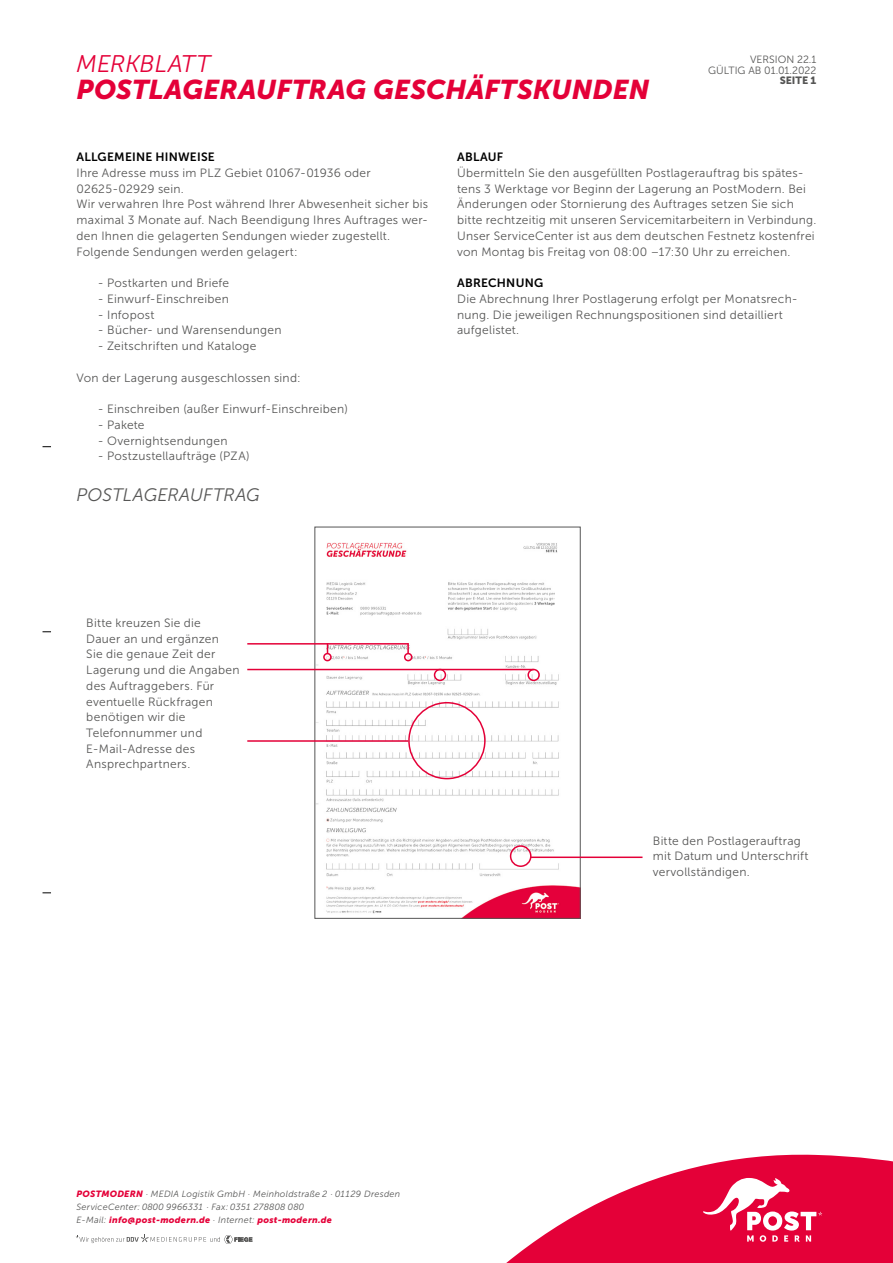
<style>
.page{position:relative;width:893px;height:1263px;background:#fff}
.page>*{position:absolute;margin:0;border:0;box-sizing:border-box;transform-origin:0 0}
.t1{font:italic 27px "Museo Sans 900";letter-spacing:.005em;color:#e40038}
.t2{font:italic 24px "Museo Sans 300";letter-spacing:.005em;color:#e40038}
.t3{font:italic 18px "Museo Sans 300";letter-spacing:.01em;color:#565655}
.t4{font:12px/15.8px "Museo Sans 300";letter-spacing:.025em;color:#565655}
.t5{font:12px "Museo Sans 700";letter-spacing:.02em;color:#000}
.t6{font:10.5px/10.5px "Museo Sans 300";color:#565655;text-align:right}
.t7{font:10.5px "Museo Sans 900";color:#565655}
.t8{font:italic 9px/12.8px "Museo Sans 300";letter-spacing:.03em;color:#565655}
.t9{font:italic 9px "Museo Sans 900";letter-spacing:.03em;color:#e40038}
.s1{font-family:"Museo Sans 900";color:#e40038}
.s2{font-family:"Museo Sans 300";color:#565655}
</style>
<div class="page">
<svg style="left:506px;top:1154px;width:387px;height:109px;fill:#e40038"></svg>
<svg style="left:76px;top:1235px;width:176px;height:8px"></svg>
<svg style="left:703px;top:1178px;width:119px;height:64px"></svg>
<img style="left:317px;top:542px;width:261px;height:374px">
<hr style="left:247px;top:643px;width:161px;height:2px;background:#e40038">
<svg style="left:407px;top:643px;width:2px;height:10px"></svg>
<div style="left:323px;top:653px;width:9px;height:8px;border:2px solid #e40038;border-radius:50%"></div>
<div style="left:404px;top:653px;width:8px;height:8px;border:2px solid #e40038;border-radius:50%"></div>
<hr style="left:247px;top:740px;width:161px;height:2px;background:#e40038">
<div style="left:408px;top:702px;width:78px;height:77px;border:2px solid #e40038;border-radius:50%"></div>
<hr style="left:531px;top:856px;width:111px;height:2px;background:#e40038">
<div style="left:510px;top:845px;width:21px;height:22px;border:2px solid #e40038;border-radius:50%"></div>
<hr style="left:247px;top:669px;width:287px;height:1px;background:#e40038">
<div style="left:434px;top:669px;width:12px;height:12px;border:2px solid #e40038;border-radius:50%"></div>
<div style="left:527px;top:669px;width:13px;height:12px;border:2px solid #e40038;border-radius:50%"></div>
<h2 class="t2" style="left:77px;top:51px;width:135px">MERKBLATT</h2>
<h1 class="t1" style="left:77px;top:74px;width:574px">POSTLAGERAUFTRAG GESCHÄFTSKUNDEN</h1>
<p class="t6" style="left:708px;top:54px;width:110px">VERSION 22.1<br>GÜLTIG AB 01.01.2022</p>
<p class="t7" style="left:780px;top:75px;width:38px">SEITE 1</p>
<p class="t5" style="left:77px;top:150px;width:140px">ALLGEMEINE HINWEISE</p>
<p class="t4" style="left:77px;top:165px;width:353px">Ihre Adresse muss im PLZ Gebiet 01067-01936 oder 02625-02929 sein.<br>Wir verwahren Ihre Post während Ihrer Abwesenheit sicher bis maximal 3 Monate auf. Nach Beendigung Ihres Auftrages wer&shy;den Ihnen die gelagerten Sendungen wieder zugestellt.<br>Folgende Sendungen werden gelagert:</p>
<p class="t4" style="left:98px;top:275px;width:133px">- Postkarten und Briefe</p>
<p class="t4" style="left:98px;top:291px;width:133px">- Einwurf-Einschreiben</p>
<p class="t4" style="left:98px;top:307px;width:58px">- Infopost</p>
<p class="t4" style="left:98px;top:323px;width:185px">- Bücher- und Warensendungen</p>
<p class="t4" style="left:98px;top:338px;width:160px">- Zeitschriften und Kataloge</p>
<p class="t4" style="left:77px;top:370px;width:226px">Von der Lagerung ausgeschlossen sind:</p>
<p class="t4" style="left:98px;top:401px;width:252px">- Einschreiben (außer Einwurf-Einschreiben)</p>
<p class="t4" style="left:98px;top:417px;width:48px">- Pakete</p>
<p class="t4" style="left:98px;top:433px;width:131px">- Overnightsendungen</p>
<p class="t4" style="left:98px;top:448px;width:153px">- Postzustellaufträge (PZA)</p>
<h3 class="t3" style="left:77px;top:485px;width:185px">POSTLAGERAUFTRAG</h3>
<p class="t5" style="left:457px;top:150px;width:48px">ABLAUF</p>
<p class="t4" style="left:457px;top:165px;width:361px">Übermitteln Sie den ausgefüllten Postlagerauftrag bis spätes&shy;tens 3 Werktage vor Beginn der Lagerung an PostModern. Bei Änderungen oder Stornierung des Auftrages setzen Sie sich bitte rechtzeitig mit unseren Servicemitarbeitern in Verbindung.<br>Unser ServiceCenter ist aus dem deutschen Festnetz kostenfrei von Montag bis Freitag von 08:00 –17:30 Uhr zu erreichen.</p>
<p class="t5" style="left:457px;top:276px;width:88px">ABRECHNUNG</p>
<p class="t4" style="left:457px;top:291px;width:342px">Die Abrechnung Ihrer Postlagerung erfolgt per Monatsrech&shy;nung. Die jeweiligen Rechnungspositionen sind detailliert aufgelistet.</p>
<p class="t4" style="left:86px;top:615px;width:155px">Bitte kreuzen Sie die<br>Dauer an und ergänzen<br>Sie die genaue Zeit der<br>Lagerung und die Angaben des Auftraggebers. Für eventuelle Rückfragen benötigen wir die<br>Telefonnummer und<br>E-Mail-Adresse des<br>Ansprechpartners.</p>
<p class="t4" style="left:653px;top:833px;width:157px">Bitte den Postlagerauftrag mit Datum und Unterschrift vervollständigen.</p>
<p class="t8" style="left:77px;top:1188px;width:325px"><span class="s1">POSTMODERN</span> · MEDIA Logistik GmbH · Meinholdstraße 2 · 01129 Dresden<br>ServiceCenter: 0800 9966331 · Fax: 0351 278808 080</p>
<p class="t9" style="left:77px;top:1215px;width:257px"><span class="s2">E-Mail:</span> info@post-modern.de <span class="s2">· Internet:</span> post-modern.de</p>
</div>
